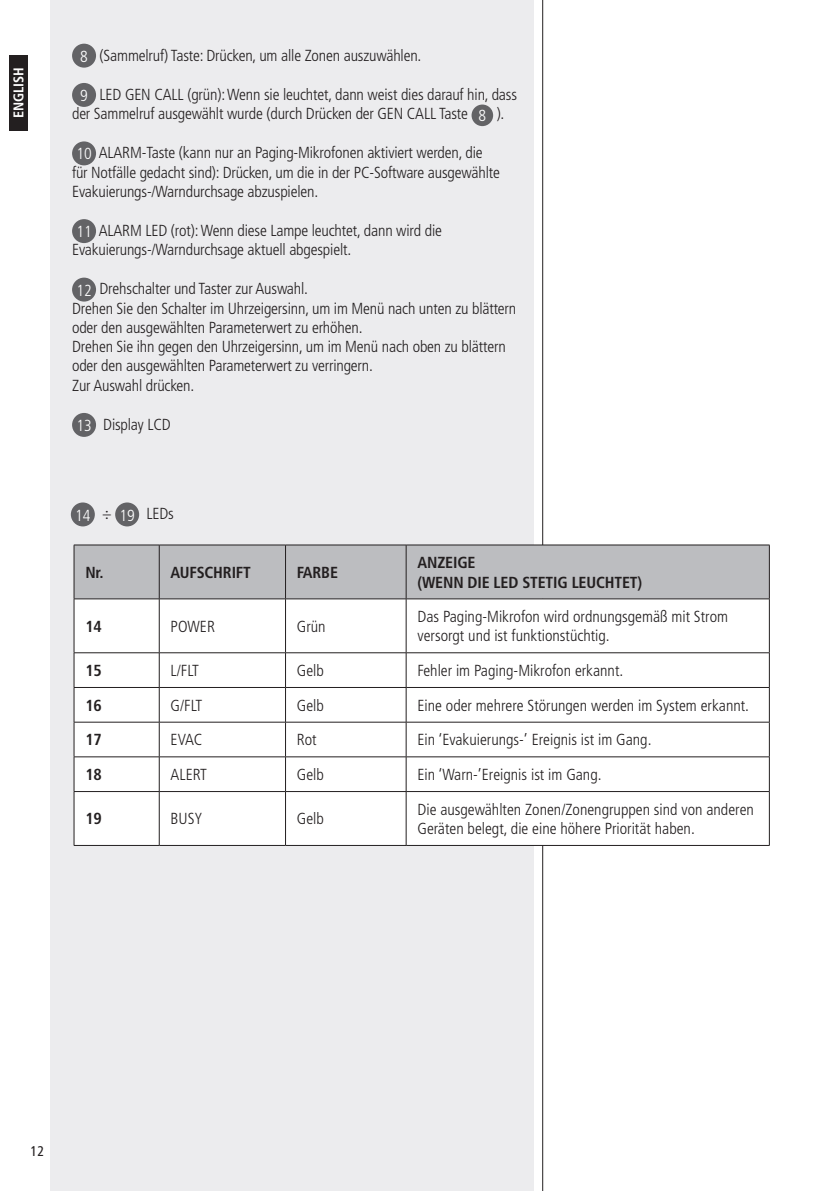
<style>
.page{position:relative;width:840px;height:1191px;background:#fff}
.page>*{position:absolute;margin:0;border:0;box-sizing:border-box;transform-origin:0 0}
.t1{font:300 condensed 16px/19.2px "Frutiger LT Std";letter-spacing:-.01em;color:#231f20}
.t2{font:700 condensed 16px/19.2px "Frutiger LT Std";letter-spacing:-.01em;color:#231f20}
.t3{font:700 condensed 14px "Frutiger LT Std";color:#fff}
.t4{font:condensed 14px "Frutiger LT Std";color:#231f20}
.s1{color:#fff}
</style>
<div class="page">
<div style="left:51px;top:0;width:482px;height:1191px;background:#ececee"></div>
<hr style="left:542px;top:0;width:1px;height:1191px;background:#231f20">
<div style="left:9px;top:55px;width:18px;height:75px;background:#231f20"></div>
<div style="left:72px;top:44px;width:24px;height:24px;background:#636366;border-radius:50%"></div>
<div style="left:72px;top:83px;width:24px;height:24px;background:#636366;border-radius:50%"></div>
<div style="left:471px;top:105px;width:22px;height:21px;background:#636366;border-radius:50%"></div>
<div style="left:72px;top:141px;width:24px;height:24px;background:#636366;border-radius:50%"></div>
<div style="left:72px;top:219px;width:24px;height:24px;background:#636366;border-radius:50%"></div>
<div style="left:72px;top:278px;width:24px;height:23px;background:#636366;border-radius:50%"></div>
<div style="left:72px;top:413px;width:24px;height:24px;background:#636366;border-radius:50%"></div>
<div style="left:71px;top:502px;width:24px;height:24px;background:#636366;border-radius:50%"></div>
<div style="left:115px;top:502px;width:24px;height:24px;background:#636366;border-radius:50%"></div>
<div style="left:75px;top:545px;width:693px;height:53px;background:#bcbdc0"></div>
<div style="left:75px;top:599px;width:693px;height:246px;background:#fff"></div>
<hr style="left:159px;top:545px;width:1px;height:53px;background:#231f20">
<hr style="left:285px;top:545px;width:1px;height:53px;background:#231f20">
<hr style="left:405px;top:545px;width:1px;height:53px;background:#231f20">
<hr style="left:74px;top:598px;width:85px;height:1px;background:#231f20">
<hr style="left:159px;top:598px;width:126px;height:1px;background:#231f20">
<hr style="left:159px;top:599px;width:1px;height:53px;background:#231f20">
<hr style="left:285px;top:598px;width:121px;height:1px;background:#231f20">
<hr style="left:285px;top:599px;width:1px;height:53px;background:#231f20">
<hr style="left:406px;top:598px;width:363px;height:1px;background:#231f20">
<hr style="left:405px;top:599px;width:1px;height:53px;background:#231f20">
<hr style="left:74px;top:652px;width:85px;height:1px;background:#231f20">
<hr style="left:159px;top:652px;width:126px;height:1px;background:#231f20">
<hr style="left:159px;top:653px;width:1px;height:34px;background:#231f20">
<hr style="left:285px;top:652px;width:121px;height:1px;background:#231f20">
<hr style="left:285px;top:653px;width:1px;height:34px;background:#231f20">
<hr style="left:406px;top:652px;width:363px;height:1px;background:#231f20">
<hr style="left:405px;top:653px;width:1px;height:34px;background:#231f20">
<hr style="left:74px;top:687px;width:85px;height:1px;background:#231f20">
<hr style="left:159px;top:687px;width:126px;height:1px;background:#231f20">
<hr style="left:159px;top:687px;width:1px;height:35px;background:#231f20">
<hr style="left:285px;top:687px;width:121px;height:1px;background:#231f20">
<hr style="left:285px;top:687px;width:1px;height:35px;background:#231f20">
<hr style="left:406px;top:687px;width:363px;height:1px;background:#231f20">
<hr style="left:405px;top:687px;width:1px;height:35px;background:#231f20">
<hr style="left:74px;top:722px;width:85px;height:1px;background:#231f20">
<hr style="left:159px;top:722px;width:126px;height:1px;background:#231f20">
<hr style="left:159px;top:722px;width:1px;height:34px;background:#231f20">
<hr style="left:285px;top:722px;width:121px;height:1px;background:#231f20">
<hr style="left:285px;top:722px;width:1px;height:34px;background:#231f20">
<hr style="left:406px;top:722px;width:363px;height:1px;background:#231f20">
<hr style="left:405px;top:722px;width:1px;height:34px;background:#231f20">
<hr style="left:74px;top:756px;width:85px;height:1px;background:#231f20">
<hr style="left:159px;top:756px;width:126px;height:1px;background:#231f20">
<hr style="left:159px;top:757px;width:1px;height:34px;background:#231f20">
<hr style="left:285px;top:756px;width:121px;height:1px;background:#231f20">
<hr style="left:285px;top:757px;width:1px;height:34px;background:#231f20">
<hr style="left:406px;top:756px;width:363px;height:1px;background:#231f20">
<hr style="left:405px;top:757px;width:1px;height:34px;background:#231f20">
<hr style="left:74px;top:791px;width:85px;height:1px;background:#231f20">
<hr style="left:159px;top:791px;width:126px;height:1px;background:#231f20">
<hr style="left:159px;top:792px;width:1px;height:53px;background:#231f20">
<hr style="left:285px;top:791px;width:121px;height:1px;background:#231f20">
<hr style="left:285px;top:792px;width:1px;height:53px;background:#231f20">
<hr style="left:406px;top:791px;width:363px;height:1px;background:#231f20">
<hr style="left:405px;top:792px;width:1px;height:53px;background:#231f20">
<hr style="left:74px;top:544px;width:85px;height:1px;background:#231f20">
<hr style="left:159px;top:544px;width:126px;height:1px;background:#231f20">
<hr style="left:285px;top:544px;width:121px;height:1px;background:#231f20">
<hr style="left:406px;top:544px;width:363px;height:1px;background:#231f20">
<hr style="left:768px;top:545px;width:1px;height:53px;background:#231f20">
<hr style="left:768px;top:599px;width:1px;height:53px;background:#231f20">
<hr style="left:768px;top:653px;width:1px;height:34px;background:#231f20">
<hr style="left:768px;top:687px;width:1px;height:35px;background:#231f20">
<hr style="left:768px;top:722px;width:1px;height:34px;background:#231f20">
<hr style="left:768px;top:757px;width:1px;height:34px;background:#231f20">
<hr style="left:74px;top:845px;width:85px;height:1px;background:#231f20">
<hr style="left:159px;top:845px;width:126px;height:1px;background:#231f20">
<hr style="left:285px;top:845px;width:121px;height:1px;background:#231f20">
<hr style="left:406px;top:845px;width:363px;height:1px;background:#231f20">
<hr style="left:74px;top:545px;width:1px;height:53px;background:#231f20">
<hr style="left:74px;top:599px;width:1px;height:53px;background:#231f20">
<hr style="left:74px;top:653px;width:1px;height:34px;background:#231f20">
<hr style="left:74px;top:687px;width:1px;height:35px;background:#231f20">
<hr style="left:74px;top:722px;width:1px;height:34px;background:#231f20">
<hr style="left:74px;top:757px;width:1px;height:34px;background:#231f20">
<hr style="left:74px;top:792px;width:1px;height:53px;background:#231f20">
<hr style="left:768px;top:792px;width:1px;height:53px;background:#231f20">
<p class="t3" style="left:10px;top:118px;width:53px;rotate:-90deg">ENGLISH</p>
<p class="t1" style="left:80px;top:46px;width:342px"><span class="s1">8</span> (Sammelruf) Taste: Drücken, um alle Zonen auszuwählen.</p>
<p class="t1" style="left:72px;top:85px;width:446px;text-indent:8px"><span class="s1">9</span> LED GEN CALL (grün): Wenn sie leuchtet, dann weist dies darauf hin, dass der Sammelruf ausgewählt wurde (durch Drücken der GEN CALL Taste <span class="s1">8</span> ).</p>
<p class="t1" style="left:72px;top:143px;width:429px"><span class="s1">10</span> ALARM-Taste (kann nur an Paging-Mikrofonen aktiviert werden, die<br>für Notfälle gedacht sind): Drücken, um die in der PC-Software ausgewählte<br>Evakuierungs-/Warndurchsage abzuspielen.</p>
<p class="t1" style="left:72px;top:221px;width:371px"><span class="s1">11</span> ALARM LED (rot): Wenn diese Lampe leuchtet, dann wird die<br>Evakuierungs-/Warndurchsage aktuell abgespielt.</p>
<p class="t1" style="left:72px;top:279px;width:445px"><span class="s1">12</span> Drehschalter und Taster zur Auswahl.<br>Drehen Sie den Schalter im Uhrzeigersinn, um im Menü nach unten zu blättern oder den ausgewählten Parameterwert zu erhöhen.<br>Drehen Sie ihn gegen den Uhrzeigersinn, um im Menü nach oben zu blättern oder den ausgewählten Parameterwert zu verringern.<br>Zur Auswahl drücken.</p>
<p class="t1" style="left:76px;top:415px;width:96px"><span class="s1">13</span> Display LCD</p>
<p class="t1" style="left:75px;top:504px;width:100px"><span class="s1">14</span> ÷ <span class="s1">19</span> LEDs</p>
<p class="t2" style="left:85px;top:563px;width:20px">Nr.</p>
<p class="t2" style="left:170px;top:563px;width:82px">AUFSCHRIFT</p>
<p class="t2" style="left:297px;top:563px;width:43px">FARBE</p>
<p class="t2" style="left:417px;top:553px;width:226px">ANZEIGE<br>(WENN DIE LED STETIG LEUCHTET)</p>
<p class="t2" style="left:85px;top:616px;width:18px">14</p>
<p class="t1" style="left:170px;top:617px;width:46px">POWER</p>
<p class="t1" style="left:297px;top:617px;width:30px">Grün</p>
<p class="t1" style="left:417px;top:607px;width:312px">Das Paging-Mikrofon wird ordnungsgemäß mit Strom versorgt und ist funktionstüchtig.</p>
<p class="t2" style="left:85px;top:661px;width:18px">15</p>
<p class="t1" style="left:170px;top:661px;width:30px">L/FLT</p>
<p class="t1" style="left:297px;top:661px;width:28px">Gelb</p>
<p class="t1" style="left:417px;top:661px;width:207px">Fehler im Paging-Mikrofon erkannt.</p>
<p class="t2" style="left:85px;top:695px;width:18px">16</p>
<p class="t1" style="left:170px;top:696px;width:33px">G/FLT</p>
<p class="t1" style="left:297px;top:696px;width:28px">Gelb</p>
<p class="t1" style="left:417px;top:696px;width:333px">Eine oder mehrere Störungen werden im System erkannt.</p>
<p class="t2" style="left:85px;top:730px;width:18px">17</p>
<p class="t1" style="left:170px;top:730px;width:33px">EVAC</p>
<p class="t1" style="left:297px;top:730px;width:21px">Rot</p>
<p class="t1" style="left:417px;top:730px;width:235px">Ein ‘Evakuierungs-’ Ereignis ist im Gang.</p>
<p class="t2" style="left:85px;top:765px;width:18px">18</p>
<p class="t1" style="left:170px;top:765px;width:38px">ALERT</p>
<p class="t1" style="left:297px;top:765px;width:28px">Gelb</p>
<p class="t1" style="left:417px;top:765px;width:185px">Ein ‘Warn-’Ereignis ist im Gang.</p>
<p class="t2" style="left:85px;top:809px;width:18px">19</p>
<p class="t1" style="left:170px;top:809px;width:33px">BUSY</p>
<p class="t1" style="left:297px;top:809px;width:28px">Gelb</p>
<p class="t1" style="left:417px;top:800px;width:338px">Die ausgewählten Zonen/Zonengruppen sind von anderen<br>Geräten belegt, die eine höhere Priorität haben.</p>
<p class="t4" style="left:31px;top:1142px;width:15px">12</p>
</div>
